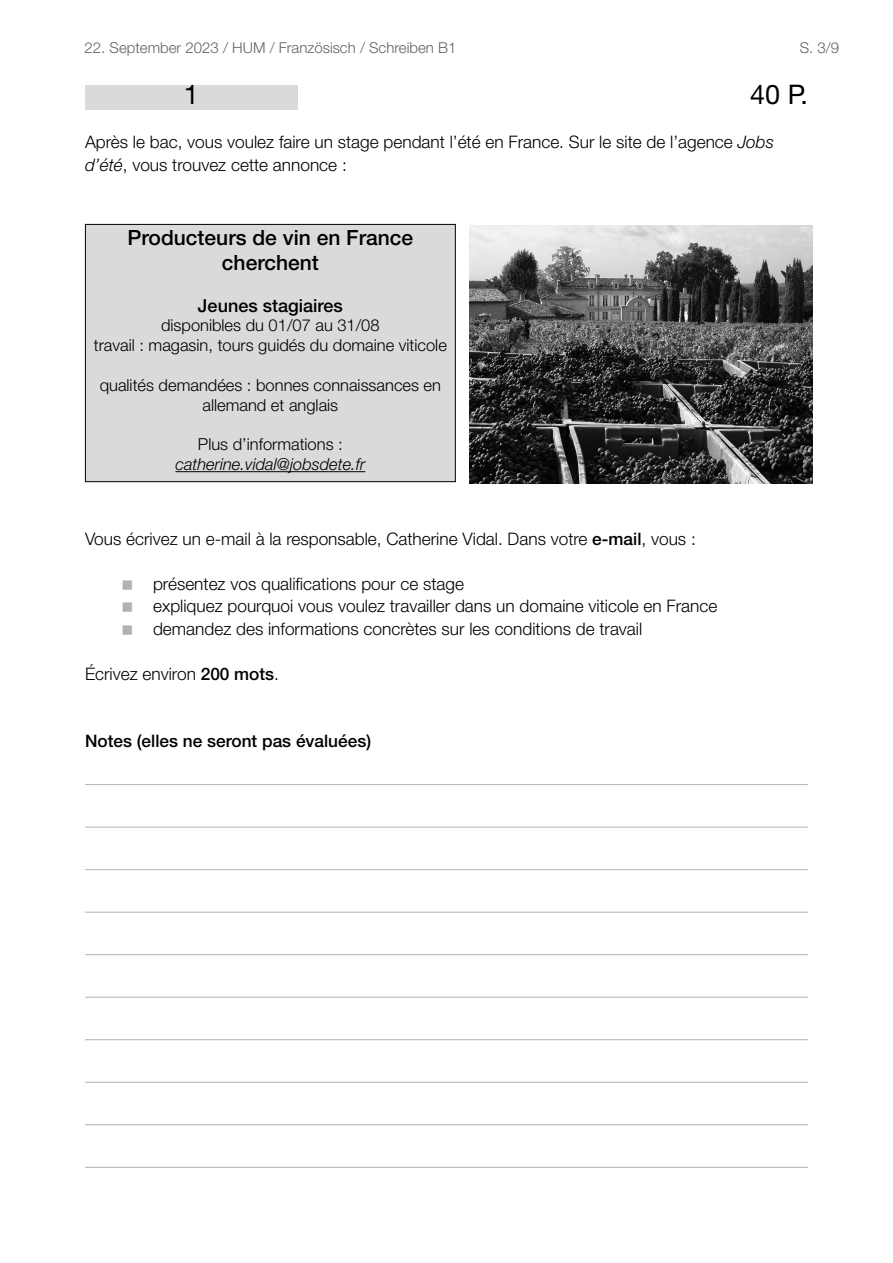
<style>
.page{position:relative;width:893px;height:1263px;background:#fff}
.page>*{position:absolute;margin:0;border:0;box-sizing:border-box;transform-origin:0 0}
.t1{font:27px "Helvetica Neue LT Pro";color:#000}
.t2{font:500 21px/25.2px "Helvetica Neue LT Pro";color:#000;text-align:center}
.t3{font:500 18px "Helvetica Neue LT Pro";color:#000}
.t4{font:300 17.25px/22.5px "Helvetica Neue LT Pro";color:#000}
.t5{font:500 17.25px "Helvetica Neue LT Pro";color:#000}
.t6{font:300 16.5px/19.8px "Helvetica Neue LT Pro";color:#000;text-align:center}
.t7{font:italic 300 16.5px "Helvetica Neue LT Pro";color:#000}
.t8{font:300 15px "Helvetica Neue LT Std";color:#636363}
.s1{font-style:italic}
.s2{font-weight:500}
</style>
<div class="page">
<div style="left:85px;top:85px;width:213px;height:24px;background:#dadada"></div>
<hr style="left:85px;top:784px;width:723px;height:1px;background:#b2b2b2">
<hr style="left:85px;top:827px;width:723px;height:1px;background:#b2b2b2">
<hr style="left:85px;top:869px;width:723px;height:1px;background:#b2b2b2">
<hr style="left:85px;top:912px;width:723px;height:1px;background:#b2b2b2">
<hr style="left:85px;top:954px;width:723px;height:1px;background:#b2b2b2">
<hr style="left:85px;top:997px;width:723px;height:1px;background:#b2b2b2">
<hr style="left:85px;top:1039px;width:723px;height:1px;background:#b2b2b2">
<hr style="left:85px;top:1082px;width:723px;height:1px;background:#b2b2b2">
<hr style="left:85px;top:1124px;width:723px;height:1px;background:#b2b2b2">
<hr style="left:85px;top:1167px;width:723px;height:1px;background:#b2b2b2">
<img style="left:469px;top:225px;width:343px;height:258px">
<div style="left:85px;top:224px;width:370px;height:258px;background:#dadada"></div>
<hr style="left:175px;top:471px;width:190px;height:1px;background:#000">
<div style="left:85px;top:224px;width:371px;height:258px;border:1px solid #000"></div>
<p class="t8" style="left:85px;top:39px;width:373px">22. September 2023 / HUM / Französisch / Schreiben B1</p>
<p class="t8" style="left:800px;top:39px;width:41px">S. 3/9</p>
<h1 class="t1" style="left:184px;top:78px;width:17px">1</h1>
<h1 class="t1" style="left:750px;top:78px;width:59px">40 P.</h1>
<p class="t4" style="left:85px;top:130px;width:690px">Après le bac, vous voulez faire un stage pendant l’été en France. Sur le site de l’agence <span class="s1">Jobs d’été</span>, vous trouvez cette annonce :</p>
<p class="t2" style="left:128px;top:225px;width:287px">Producteurs de vin en France cherchent</p>
<p class="t3" style="left:198px;top:294px;width:146px">Jeunes stagiaires</p>
<p class="t6" style="left:94px;top:315px;width:354px">disponibles du 01/07 au 31/08<br>travail : magasin, tours guidés du domaine viticole</p>
<p class="t6" style="left:100px;top:375px;width:343px">qualités demandées : bonnes connaissances en allemand et anglais</p>
<p class="t6" style="left:198px;top:434px;width:146px">Plus d’informations :</p>
<p class="t7" style="left:175px;top:454px;width:191px">catherine.vidal@jobsdete.fr</p>
<p class="t4" style="left:85px;top:527px;width:612px">Vous écrivez un e-mail à la responsable, Catherine Vidal. Dans votre <span class="s2">e-mail</span>, vous :</p>
<p class="t4" style="left:153px;top:572px;width:566px">présentez vos qualifications pour ce stage<br>expliquez pourquoi vous voulez travailler dans un domaine viticole en France demandez des informations concrètes sur les conditions de travail</p>
<p class="t4" style="left:85px;top:662px;width:195px">Écrivez environ <span class="s2">200 mots</span>.</p>
<p class="t5" style="left:85px;top:731px;width:288px">Notes (elles ne seront pas évaluées)</p>
</div>
